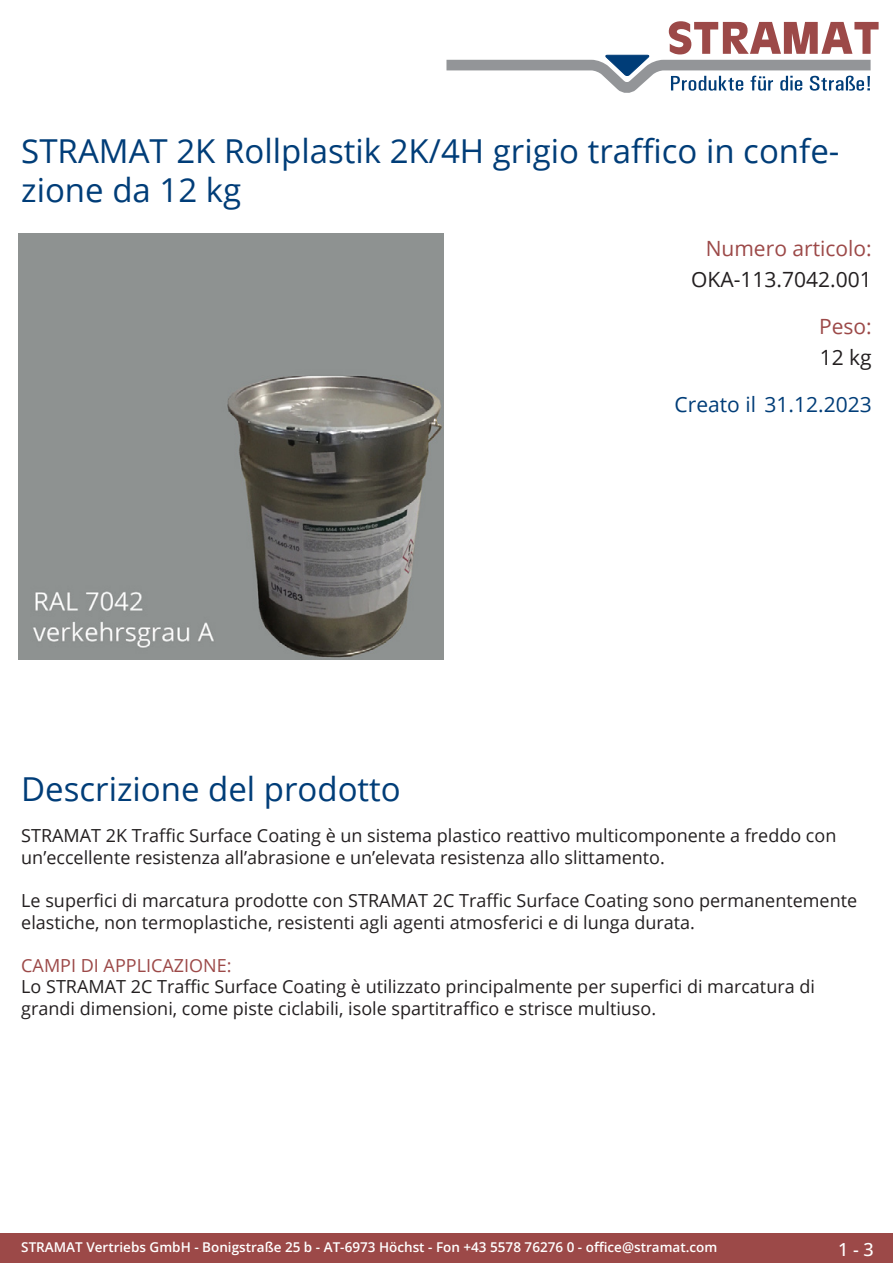
<style>
.page{position:relative;width:893px;height:1263px;background:#fff}
.page>*{position:absolute;margin:0;border:0;box-sizing:border-box;transform-origin:0 0}
.Produkttitel{font:33px/39.6px "Open Sans";color:#003d78}
.TechDaten_Überschrif{font:21px "Open Sans";color:#9c4948}
.TechDaten_Inhalt{font:21px "Open Sans";color:#231f20}
.Erstellungsdatum{font:21px "Open Sans";color:#003d78}
.Beschreibung_Text{font:18px/21.6px "Open Sans";color:#231f20}
.t1{font:500 18px "Open Sans";color:#fff}
.t2{font:600 13.5px "Open Sans";color:#fff}
.s1{color:#9c4948}
</style>
<div class="page">
<div style="left:0;top:1233px;width:893px;height:30px;background:#9c4948"></div>
<svg style="left:446px;top:21px;width:433px;height:72px"></svg>
<img style="left:18px;top:234px;width:425px;height:425px">
<p class="Produkttitel" style="left:21px;top:130px;width:820px">STRAMAT 2K Rollplastik 2K/4H grigio traffico in confe&shy;zione da 12 kg</p>
<p class="TechDaten_Überschrif" style="left:706px;top:234px;width:167px">Numero articolo:</p>
<p class="TechDaten_Inhalt" style="left:691px;top:265px;width:182px">OKA-113.7042.001</p>
<p class="TechDaten_Überschrif" style="left:819px;top:312px;width:54px">Peso:</p>
<p class="TechDaten_Inhalt" style="left:820px;top:343px;width:54px">12 kg</p>
<p class="Erstellungsdatum" style="left:674px;top:390px;width:199px">Creato il 31.12.2023</p>
<p class="Produkttitel" style="left:21px;top:768px;width:381px">Descrizione del prodotto</p>
<p class="Beschreibung_Text" style="left:21px;top:824px;width:817px">STRAMAT 2K Traffic Surface Coating è un sistema plastico reattivo multicomponente a freddo con un’eccellente resistenza all’abrasione e un’elevata resistenza allo slittamento.</p>
<p class="Beschreibung_Text" style="left:21px;top:889px;width:837px">Le superfici di marcatura prodotte con STRAMAT 2C Traffic Surface Coating sono permanentemente elastiche, non termoplastiche, resistenti agli agenti atmosferici e di lunga durata.</p>
<p class="Beschreibung_Text" style="left:21px;top:954px;width:795px"><span class="s1">CAMPI DI APPLICAZIONE:<br></span>Lo STRAMAT 2C Traffic Surface Coating è utilizzato principalmente per superfici di marcatura di grandi dimensioni, come piste ciclabili, isole spartitraffico e strisce multiuso.</p>
<p class="t2" style="left:21px;top:1238px;width:698px">STRAMAT Vertriebs GmbH - Bonigstraße 25 b - AT-6973 Höchst - Fon +43 5578 76276 0 - office@stramat.com</p>
<p class="t1" style="left:838px;top:1237px;width:37px">1 - 3</p>
</div>
